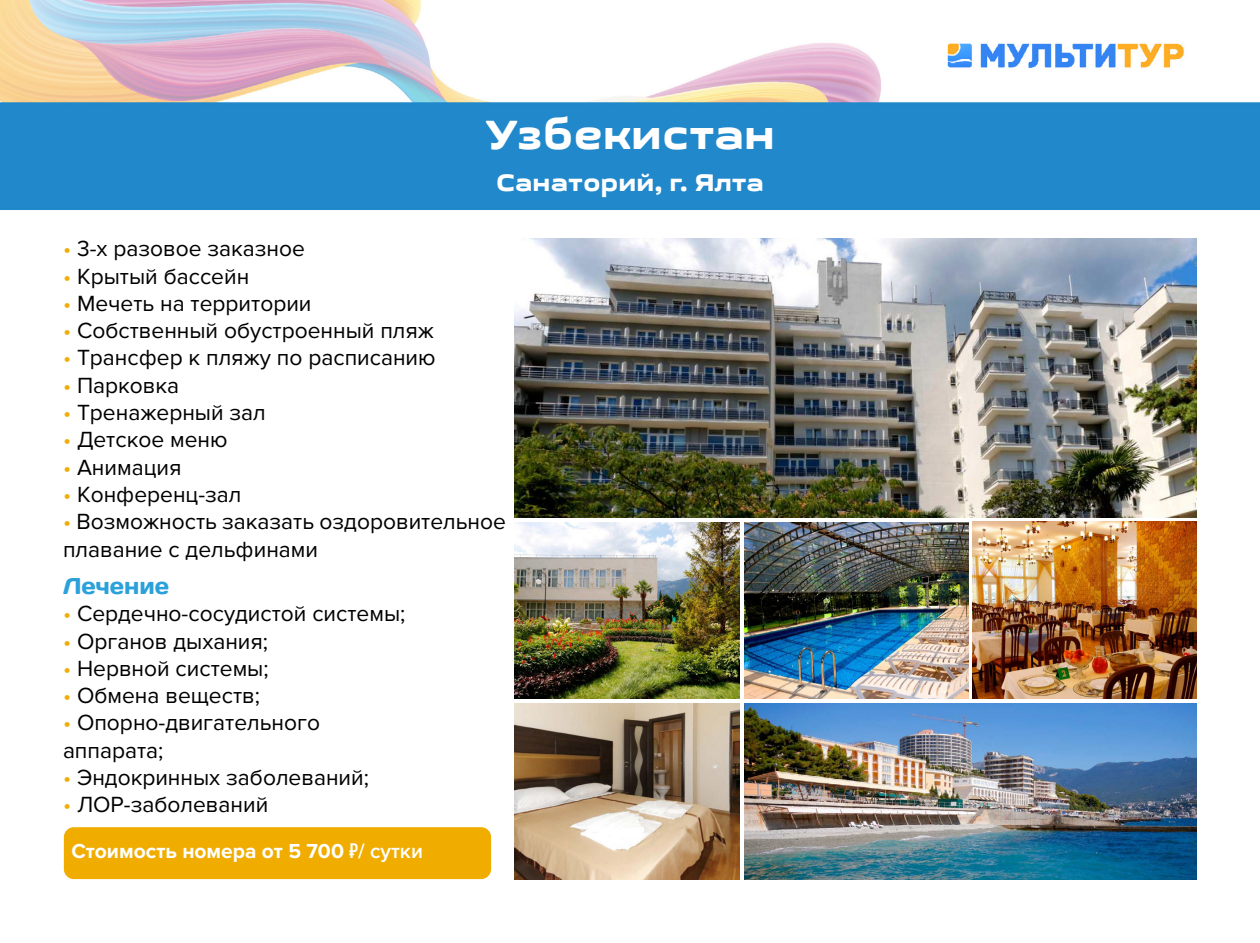
<style>
.page{position:relative;width:1260px;height:943px;background:#fff}
.page>*{position:absolute;margin:0;border:0;box-sizing:border-box;transform-origin:0 0}
.t1{font:42px "Get Vo IP Grotesque";color:#fff}
.t2{font:24.5px "Get Vo IP Grotesque";color:#fff}
.t3{font:22.75px/27.3px "Proxima Nova";color:#000}
.t4{font:22.75px "Days";color:#2aa1db}
.t5{font:700 21px "Proxima Nova";color:#fff}
.s1{color:#f0ae06}
.s2{font-family:"PT Rouble Sans";font-weight:400}
.s3{font-weight:600}
</style>
<div class="page">
<img style="left:0;top:0;width:1260px;height:880px">
<img style="left:515px;top:238px;width:682px;height:279px">
<img style="left:515px;top:522px;width:224px;height:176px">
<img style="left:515px;top:703px;width:224px;height:177px">
<img style="left:744px;top:522px;width:225px;height:176px">
<img style="left:973px;top:522px;width:224px;height:176px">
<img style="left:744px;top:703px;width:453px;height:177px">
<div style="left:64px;top:827px;width:427px;height:52px;background:#f0ad00;border-radius:10px"></div>
<h1 class="t1" style="left:485px;top:109px;width:291px">Узбекистан</h1>
<p class="t2" style="left:496px;top:168px;width:269px">Санаторий, г. Ялта</p>
<p class="t3" style="left:63px;top:235px;width:243px"><span class="s1">•</span> 3-х разовое заказное</p>
<p class="t3" style="left:63px;top:263px;width:188px"><span class="s1">•</span> Крытый бассейн</p>
<p class="t3" style="left:63px;top:290px;width:250px"><span class="s1">•</span> Мечеть на территории</p>
<p class="t3" style="left:63px;top:317px;width:373px"><span class="s1">•</span> Собственный обустроенный пляж</p>
<p class="t3" style="left:63px;top:344px;width:374px"><span class="s1">•</span> Трансфер к пляжу по расписанию</p>
<p class="t3" style="left:63px;top:372px;width:118px"><span class="s1">•</span> Парковка</p>
<p class="t3" style="left:63px;top:399px;width:204px"><span class="s1">•</span> Тренажерный зал</p>
<p class="t3" style="left:63px;top:426px;width:166px"><span class="s1">•</span> Детское меню</p>
<p class="t3" style="left:63px;top:454px;width:120px"><span class="s1">•</span> Анимация</p>
<p class="t3" style="left:63px;top:481px;width:180px"><span class="s1">•</span> Конференц-зал</p>
<p class="t3" style="left:63px;top:508px;width:444px"><span class="s1">•</span> Возможность заказать оздоровительное плавание с дельфинами</p>
<p class="t4" style="left:63px;top:571px;width:108px">Лечение</p>
<p class="t3" style="left:63px;top:600px;width:344px"><span class="s1">•</span> Сердечно-сосудистой системы;</p>
<p class="t3" style="left:63px;top:627px;width:207px"><span class="s1">•</span> Органов дыхания;</p>
<p class="t3" style="left:63px;top:655px;width:207px"><span class="s1">•</span> Нервной системы;</p>
<p class="t3" style="left:63px;top:682px;width:199px"><span class="s1">•</span> Обмена веществ;</p>
<p class="t3" style="left:63px;top:709px;width:259px"><span class="s1">•</span> Опорно-двигательного аппарата;</p>
<p class="t3" style="left:63px;top:764px;width:307px"><span class="s1">•</span> Эндокринных заболеваний;</p>
<p class="t3" style="left:63px;top:791px;width:207px"><span class="s1">•</span> ЛОР-заболеваний</p>
<p class="t5" style="left:71px;top:839px;width:353px">Стоимость номера от 5 700 <span class="s2">т</span><span class="s3">/ сутки</span></p>
</div>
